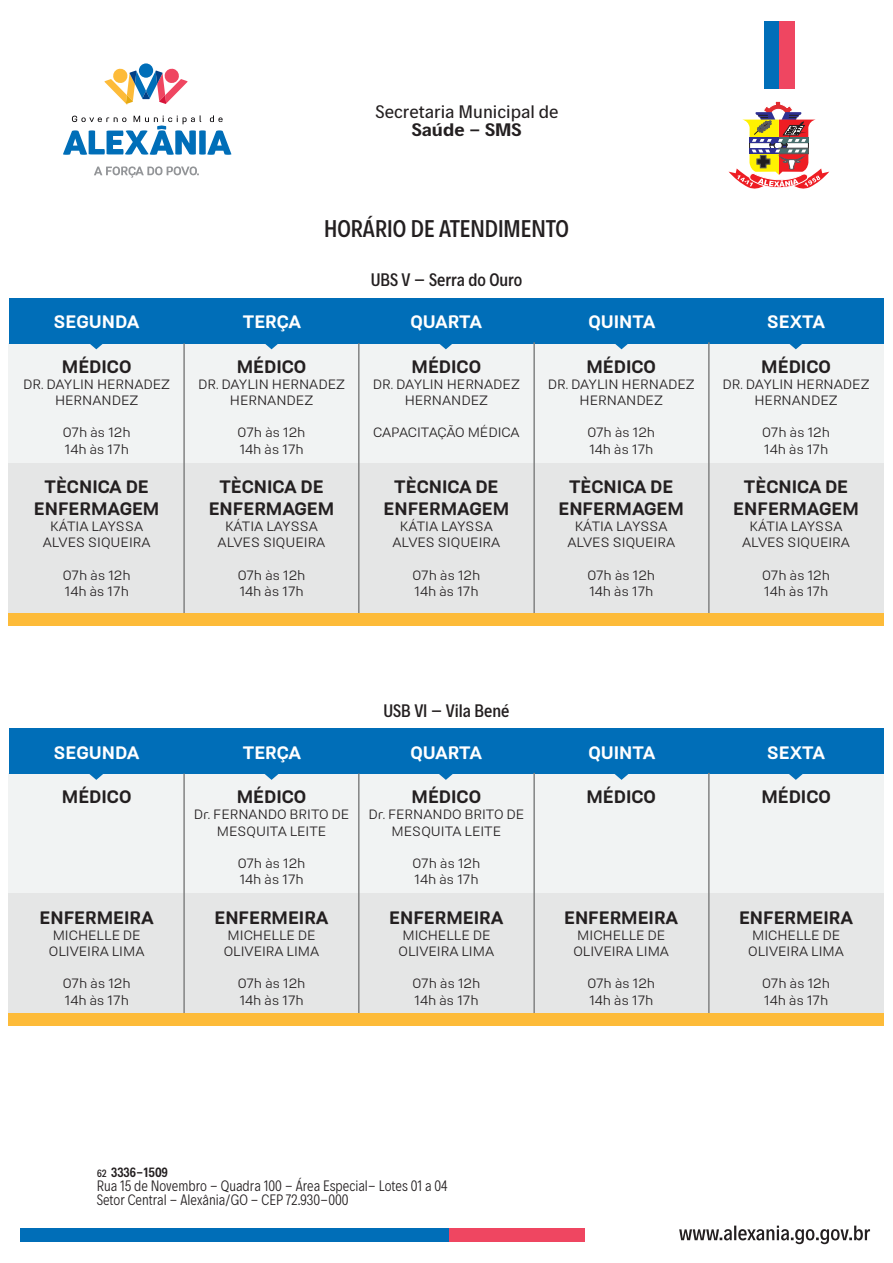
<style>
.page{position:relative;width:893px;height:1263px;background:#fff}
.page>*{position:absolute;margin:0;border:0;box-sizing:border-box;transform-origin:0 0}
.t1{font:500 24px "Decalotype";color:#231f20}
.t2{font:700 18px/21.6px "Midpoint Pro";color:#231f20;text-align:center}
.t3{font:700 18px "Midpoint Pro";color:#fff}
.t4{font:500 18px "Decalotype";color:#231f20}
.t5{font:18px "Decalotype";color:#231f20;scale:1.16 1}
.t6{font:600 18px "Decalotype";color:#231f20;scale:1.23 1}
.t7{font:300 15px/14.2px "Decalotype";color:#231f20}
.t8{font:300 13.5px/16.2px "Midpoint Pro";color:#231f20}
.t9{font:300 13.5px "Midpoint Pro";letter-spacing:-.025em;color:#231f20}
.t10{font:600 13.35px "Decalotype";color:#231f20}
.s1{font-weight:500;font-size:10.5px}
</style>
<div class="page">
<svg style="left:729px;top:101px;width:100px;height:88px"></svg>
<div style="left:765px;top:21px;width:15px;height:68px;background:#006eb8"></div>
<div style="left:780px;top:21px;width:15px;height:68px;background:#ef4661"></div>
<div style="left:139px;top:63px;width:14px;height:15px;background:#006eb8;border-radius:50%"></div>
<svg style="left:104px;top:68px;width:84px;height:37px"></svg>
<svg style="left:63px;top:115px;width:168px;height:40px"></svg>
<svg style="left:94px;top:166px;width:105px;height:12px"></svg>
<div style="left:20px;top:1228px;width:430px;height:13px;background:#006eb8"></div>
<div style="left:450px;top:1228px;width:135px;height:13px;background:#ef4661"></div>
<svg style="left:679px;top:1225px;width:191px;height:19px"></svg>
<div style="left:9px;top:343px;width:875px;height:120px;background:#f1f3f3"></div>
<div style="left:9px;top:463px;width:875px;height:150px;background:#e5e6e6"></div>
<div style="left:9px;top:298px;width:175px;height:45px;background:#006eb8"></div>
<svg style="left:81px;top:343px;width:30px;height:6px"></svg>
<div style="left:184px;top:298px;width:176px;height:45px;background:#006eb8"></div>
<svg style="left:257px;top:343px;width:29px;height:6px"></svg>
<div style="left:358px;top:298px;width:176px;height:45px;background:#006eb8"></div>
<svg style="left:431px;top:343px;width:30px;height:6px"></svg>
<div style="left:534px;top:298px;width:176px;height:45px;background:#006eb8"></div>
<svg style="left:607px;top:343px;width:29px;height:6px"></svg>
<div style="left:708px;top:298px;width:176px;height:45px;background:#006eb8"></div>
<svg style="left:781px;top:343px;width:30px;height:6px"></svg>
<hr style="left:183px;top:343px;width:2px;height:270px;background:#828383">
<hr style="left:358px;top:343px;width:2px;height:270px;background:#828383">
<hr style="left:533px;top:342px;width:2px;height:271px;background:#828383">
<hr style="left:708px;top:342px;width:2px;height:271px;background:#828383">
<div style="left:9px;top:613px;width:875px;height:12px;background:#fdbb39"></div>
<div style="left:9px;top:774px;width:875px;height:120px;background:#f1f3f3"></div>
<div style="left:9px;top:893px;width:875px;height:121px;background:#e5e6e6"></div>
<div style="left:9px;top:728px;width:175px;height:46px;background:#006eb8"></div>
<svg style="left:89px;top:774px;width:14px;height:6px"></svg>
<div style="left:184px;top:728px;width:176px;height:46px;background:#006eb8"></div>
<svg style="left:264px;top:774px;width:15px;height:6px"></svg>
<div style="left:358px;top:728px;width:176px;height:46px;background:#006eb8"></div>
<svg style="left:439px;top:774px;width:14px;height:6px"></svg>
<div style="left:534px;top:728px;width:176px;height:46px;background:#006eb8"></div>
<svg style="left:614px;top:774px;width:15px;height:6px"></svg>
<div style="left:708px;top:728px;width:176px;height:46px;background:#006eb8"></div>
<svg style="left:789px;top:774px;width:14px;height:6px"></svg>
<hr style="left:183px;top:774px;width:2px;height:240px;background:#828383">
<hr style="left:358px;top:774px;width:2px;height:240px;background:#828383">
<hr style="left:533px;top:773px;width:2px;height:241px;background:#828383">
<hr style="left:708px;top:773px;width:2px;height:241px;background:#828383">
<div style="left:9px;top:1014px;width:875px;height:12px;background:#fdbb39"></div>
<h2 class="t5" style="left:376px;top:99px;width:159px">Secretaria Municipal de</h2>
<h2 class="t6" style="left:412px;top:117px;width:91px">Saúde - SMS</h2>
<h1 class="t1" style="left:324px;top:212px;width:246px">HORÁRIO DE ATENDIMENTO</h1>
<h2 class="t4" style="left:371px;top:267px;width:153px">UBS V – Serra do Ouro</h2>
<h2 class="t3" style="left:54px;top:311px;width:87px">SEGUNDA</h2>
<h2 class="t3" style="left:243px;top:311px;width:60px">TERÇA</h2>
<h2 class="t3" style="left:410px;top:311px;width:73px">QUARTA</h2>
<h2 class="t3" style="left:588px;top:311px;width:69px">QUINTA</h2>
<h2 class="t3" style="left:767px;top:311px;width:59px">SEXTA</h2>
<h2 class="t2" style="left:62px;top:355px;width:71px">MÉDICO</h2>
<p class="t8" style="left:23px;top:376px;width:148px;text-align:center">DR. DAYLIN HERNADEZ<br>HERNANDEZ</p>
<p class="t8" style="left:63px;top:425px;width:69px">07h às 12h<br>14h às 17h</p>
<h2 class="t2" style="left:237px;top:355px;width:71px">MÉDICO</h2>
<p class="t8" style="left:198px;top:376px;width:148px;text-align:center">DR. DAYLIN HERNADEZ<br>HERNANDEZ</p>
<p class="t8" style="left:238px;top:425px;width:69px">07h às 12h<br>14h às 17h</p>
<h2 class="t2" style="left:412px;top:355px;width:71px">MÉDICO</h2>
<p class="t8" style="left:373px;top:376px;width:148px;text-align:center">DR. DAYLIN HERNADEZ<br>HERNANDEZ</p>
<p class="t9" style="left:373px;top:424px;width:148px">CAPACITAÇÃO MÉDICA</p>
<h2 class="t2" style="left:586px;top:355px;width:71px">MÉDICO</h2>
<p class="t8" style="left:548px;top:376px;width:148px;text-align:center">DR. DAYLIN HERNADEZ<br>HERNANDEZ</p>
<p class="t8" style="left:587px;top:425px;width:69px">07h às 12h<br>14h às 17h</p>
<h2 class="t2" style="left:761px;top:355px;width:71px">MÉDICO</h2>
<p class="t8" style="left:723px;top:376px;width:148px;text-align:center">DR. DAYLIN HERNADEZ<br>HERNANDEZ</p>
<p class="t8" style="left:762px;top:425px;width:69px">07h às 12h<br>14h às 17h</p>
<h2 class="t2" style="left:34px;top:476px;width:127px">TÈCNICA DE<br>ENFERMAGEM</h2>
<p class="t8" style="left:43px;top:518px;width:109px;text-align:center">KÁTIA LAYSSA<br>ALVES SIQUEIRA</p>
<p class="t8" style="left:63px;top:567px;width:69px">07h às 12h<br>14h às 17h</p>
<h2 class="t2" style="left:209px;top:476px;width:127px">TÈCNICA DE<br>ENFERMAGEM</h2>
<p class="t8" style="left:218px;top:518px;width:109px;text-align:center">KÁTIA LAYSSA<br>ALVES SIQUEIRA</p>
<p class="t8" style="left:238px;top:567px;width:69px">07h às 12h<br>14h às 17h</p>
<h2 class="t2" style="left:384px;top:476px;width:127px">TÈCNICA DE<br>ENFERMAGEM</h2>
<p class="t8" style="left:392px;top:518px;width:109px;text-align:center">KÁTIA LAYSSA<br>ALVES SIQUEIRA</p>
<p class="t8" style="left:412px;top:567px;width:69px">07h às 12h<br>14h às 17h</p>
<h2 class="t4" style="left:383px;top:698px;width:128px">USB VI – Vila Bené</h2>
<h2 class="t2" style="left:558px;top:476px;width:127px">TÈCNICA DE<br>ENFERMAGEM</h2>
<p class="t8" style="left:567px;top:518px;width:109px;text-align:center">KÁTIA LAYSSA<br>ALVES SIQUEIRA</p>
<p class="t8" style="left:587px;top:567px;width:69px">07h às 12h<br>14h às 17h</p>
<h2 class="t2" style="left:733px;top:476px;width:127px">TÈCNICA DE<br>ENFERMAGEM</h2>
<p class="t8" style="left:742px;top:518px;width:109px;text-align:center">KÁTIA LAYSSA<br>ALVES SIQUEIRA</p>
<p class="t8" style="left:762px;top:567px;width:69px">07h às 12h<br>14h às 17h</p>
<h2 class="t3" style="left:54px;top:741px;width:87px">SEGUNDA</h2>
<h2 class="t3" style="left:243px;top:741px;width:60px">TERÇA</h2>
<h2 class="t3" style="left:410px;top:741px;width:73px">QUARTA</h2>
<h2 class="t3" style="left:588px;top:741px;width:69px">QUINTA</h2>
<h2 class="t3" style="left:767px;top:741px;width:59px">SEXTA</h2>
<h2 class="t2" style="left:62px;top:786px;width:71px">MÉDICO</h2>
<h2 class="t2" style="left:237px;top:786px;width:71px">MÉDICO</h2>
<p class="t8" style="left:194px;top:806px;width:157px;text-align:center">Dr. FERNANDO BRITO DE<br>MESQUITA LEITE</p>
<p class="t8" style="left:238px;top:855px;width:69px">07h às 12h<br>14h às 17h</p>
<h2 class="t2" style="left:412px;top:786px;width:71px">MÉDICO</h2>
<p class="t8" style="left:369px;top:806px;width:157px;text-align:center">Dr. FERNANDO BRITO DE<br>MESQUITA LEITE</p>
<p class="t8" style="left:412px;top:855px;width:69px">07h às 12h<br>14h às 17h</p>
<h2 class="t2" style="left:586px;top:786px;width:71px">MÉDICO</h2>
<h2 class="t2" style="left:761px;top:786px;width:71px">MÉDICO</h2>
<h2 class="t2" style="left:40px;top:906px;width:116px">ENFERMEIRA</h2>
<p class="t8" style="left:49px;top:927px;width:97px">MICHELLE DE<br>OLIVEIRA LIMA</p>
<p class="t8" style="left:63px;top:976px;width:69px">07h às 12h<br>14h às 17h</p>
<h2 class="t2" style="left:214px;top:906px;width:116px">ENFERMEIRA</h2>
<p class="t8" style="left:224px;top:927px;width:97px">MICHELLE DE<br>OLIVEIRA LIMA</p>
<p class="t8" style="left:238px;top:976px;width:69px">07h às 12h<br>14h às 17h</p>
<h2 class="t2" style="left:389px;top:906px;width:116px">ENFERMEIRA</h2>
<p class="t8" style="left:399px;top:927px;width:97px">MICHELLE DE<br>OLIVEIRA LIMA</p>
<p class="t8" style="left:412px;top:976px;width:69px">07h às 12h<br>14h às 17h</p>
<h2 class="t2" style="left:564px;top:906px;width:116px">ENFERMEIRA</h2>
<p class="t8" style="left:573px;top:927px;width:97px">MICHELLE DE<br>OLIVEIRA LIMA</p>
<p class="t8" style="left:587px;top:976px;width:69px">07h às 12h<br>14h às 17h</p>
<h2 class="t2" style="left:739px;top:906px;width:116px">ENFERMEIRA</h2>
<p class="t8" style="left:748px;top:927px;width:97px">MICHELLE DE<br>OLIVEIRA LIMA</p>
<p class="t8" style="left:762px;top:976px;width:69px">07h às 12h<br>14h às 17h</p>
<p class="t10" style="left:97px;top:1163px;width:72px"><span class="s1">62</span> 3336-1509</p>
<p class="t7" style="left:97px;top:1178px;width:352px">Rua 15 de Novembro - Quadra 100 - Área Especial- Lotes 01 a 04<br>Setor Central - Alexânia/GO - CEP 72.930-000</p>
</div>
